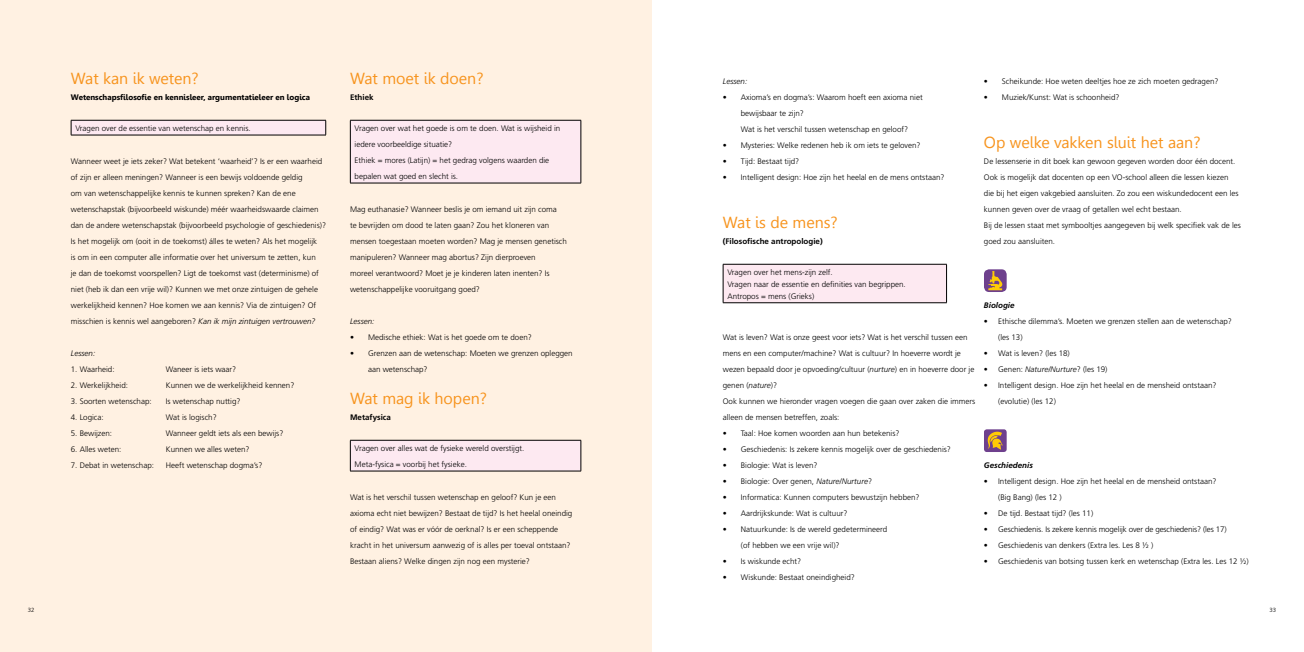
<style>
.page{position:relative;width:1304px;height:652px;background:#fff}
.page>*{position:absolute;margin:0;border:0;box-sizing:border-box;transform-origin:0 0}
.t1{font:16px "Gisha";color:#f7941e}
.t2{font:300 8px/16px "Frutiger";color:#000}
.t3{font:700 8px "Gisha";color:#000}
.t4{font:700 8px "Frutiger";color:#000}
.t5{font:italic 300 8px "Frutiger";color:#000}
.t6{font:italic 700 8px "Frutiger";color:#000}
.t7{font:300 6px "Frutiger";color:#000}
.s1{font-style:italic}
</style>
<div class="page">
<div style="left:0;top:0;width:652px;height:652px;background:#fff1e2"></div>
<div style="left:71px;top:120px;width:255px;height:15px;background:#fde9f1"></div>
<hr style="left:71px;top:120px;width:255px;height:1px;background:#000">
<svg style="left:71px;top:121px;width:1px;height:14px"></svg>
<svg style="left:325px;top:121px;width:1px;height:14px"></svg>
<hr style="left:71px;top:135px;width:255px;height:1px;background:#000">
<div style="left:350px;top:120px;width:231px;height:63px;background:#fde9f1"></div>
<hr style="left:350px;top:120px;width:231px;height:1px;background:#000">
<hr style="left:350px;top:121px;width:1px;height:62px;background:#000">
<hr style="left:581px;top:121px;width:1px;height:62px;background:#000">
<hr style="left:350px;top:183px;width:231px;height:1px;background:#000">
<div style="left:350px;top:440px;width:231px;height:31px;background:#fde9f1"></div>
<hr style="left:350px;top:440px;width:231px;height:1px;background:#000">
<hr style="left:350px;top:441px;width:1px;height:30px;background:#000">
<hr style="left:581px;top:441px;width:1px;height:30px;background:#000">
<hr style="left:350px;top:471px;width:231px;height:1px;background:#000">
<div style="left:723px;top:264px;width:224px;height:39px;background:#fde9f1"></div>
<hr style="left:723px;top:264px;width:224px;height:1px;background:#000">
<hr style="left:723px;top:265px;width:1px;height:38px;background:#000">
<hr style="left:946px;top:265px;width:1px;height:38px;background:#000">
<hr style="left:723px;top:303px;width:224px;height:1px;background:#000">
<div style="left:984px;top:269px;width:23px;height:23px;background:#6e408d;border-radius:5px"></div>
<svg style="left:988px;top:271px;width:14px;height:19px"></svg>
<div style="left:984px;top:429px;width:23px;height:23px;background:#6e408d;border-radius:3px"></div>
<svg style="left:988px;top:432px;width:15px;height:18px"></svg>
<h1 class="t1" style="left:71px;top:69px;width:129px">Wat kan ik weten?</h1>
<p class="t3" style="left:71px;top:93px;width:241px">Wetenschapsfilosofie en kennisleer, argumentatieleer en logica</p>
<p class="t2" style="left:75px;top:120px;width:177px">Vragen over de essentie van wetenschap en kennis.</p>
<p class="t2" style="left:71px;top:153px;width:257px">Wanneer weet je iets zeker? Wat betekent ‘waarheid’? Is er een waarheid of zijn er alleen meningen? Wanneer is een bewijs voldoende geldig<br>om van wetenschappelijke kennis te kunnen spreken? Kan de ene wetenschapstak (bijvoorbeeld wiskunde) méér waarheidswaarde claimen dan de andere wetenschapstak (bijvoorbeeld psychologie of geschiedenis)?<br>Is het mogelijk om (ooit in de toekomst) álles te weten? Als het mogelijk<br>is om in een computer alle informatie over het universum te zetten, kun<br>je dan de toekomst voorspellen? Ligt de toekomst vast (determinisme) of niet (heb ik dan een vrije wil)? Kunnen we met onze zintuigen de gehele werkelijkheid kennen? Hoe komen we aan kennis? Via de zintuigen? Of misschien is kennis wel aangeboren? <span class="s1">Kan ik mijn zintuigen vertrouwen?</span></p>
<p class="t5" style="left:71px;top:349px;width:26px">Lessen:</p>
<p class="t2" style="left:71px;top:361px;width:45px">1. Waarheid:</p>
<p class="t2" style="left:166px;top:361px;width:72px">Waneer is iets waar?</p>
<p class="t2" style="left:71px;top:377px;width:59px">2. Werkelijkheid:</p>
<p class="t2" style="left:166px;top:377px;width:130px">Kunnen we de werkelijkheid kennen?</p>
<p class="t2" style="left:71px;top:393px;width:82px">3. Soorten wetenschap:</p>
<p class="t2" style="left:166px;top:393px;width:76px">Is wetenschap nuttig?</p>
<p class="t2" style="left:71px;top:409px;width:34px">4. Logica:</p>
<p class="t2" style="left:166px;top:409px;width:52px">Wat is logisch?</p>
<p class="t2" style="left:71px;top:425px;width:43px">5. Bewijzen:</p>
<p class="t2" style="left:166px;top:425px;width:119px">Wanneer geldt iets als een bewijs?</p>
<p class="t2" style="left:71px;top:441px;width:52px">6. Alles weten:</p>
<p class="t2" style="left:166px;top:441px;width:85px">Kunnen we alles weten?</p>
<p class="t2" style="left:71px;top:457px;width:85px">7. Debat in wetenschap:</p>
<p class="t2" style="left:166px;top:457px;width:98px">Heeft wetenschap dogma’s?</p>
<h1 class="t1" style="left:350px;top:69px;width:135px">Wat moet ik doen?</h1>
<p class="t4" style="left:350px;top:93px;width:25px">Ethiek</p>
<p class="t2" style="left:355px;top:120px;width:207px">Vragen over wat het goede is om te doen. Wat is wijsheid in iedere voorbeeldige situatie?<br>Ethiek = mores (Latijn) = het gedrag volgens waarden die bepalen wat goed en slecht is.</p>
<p class="t2" style="left:350px;top:201px;width:218px">Mag euthanasie? Wanneer beslis je om iemand uit zijn coma<br>te bevrijden om dood te laten gaan? Zou het kloneren van mensen toegestaan moeten worden? Mag je mensen genetisch manipuleren? Wanneer mag abortus? Zijn dierproeven<br>moreel verantwoord? Moet je je kinderen laten inenten? Is wetenschappelijke vooruitgang goed?</p>
<p class="t5" style="left:350px;top:317px;width:26px">Lessen:</p>
<p class="t2" style="left:350px;top:329px;width:183px">• Medische ethiek: Wat is het goede om te doen?</p>
<p class="t2" style="left:368px;top:345px;width:206px;text-indent:-18px">• Grenzen aan de wetenschap: Moeten we grenzen opleggen aan wetenschap?</p>
<h1 class="t1" style="left:350px;top:389px;width:138px">Wat mag ik hopen?</h1>
<p class="t4" style="left:350px;top:413px;width:42px">Metafysica</p>
<p class="t2" style="left:355px;top:440px;width:171px">Vragen over alles wat de fysieke wereld overstijgt.<br>Meta-fysica = voorbij het fysieke.</p>
<p class="t2" style="left:350px;top:489px;width:224px">Wat is het verschil tussen wetenschap en geloof? Kun je een axioma echt niet bewijzen? Bestaat de tijd? Is het heelal oneindig of eindig? Wat was er vóór de oerknal? Is er een scheppende kracht in het universum aanwezig of is alles per toeval ontstaan?<br>Bestaan aliens? Welke dingen zijn nog een mysterie?</p>
<p class="t5" style="left:723px;top:77px;width:26px">Lessen:</p>
<p class="t2" style="left:741px;top:89px;width:183px;text-indent:-18px">• Axioma’s en dogma’s: Waarom hoeft een axioma niet bewijsbaar te zijn?<br>Wat is het verschil tussen wetenschap en geloof?</p>
<p class="t2" style="left:723px;top:137px;width:199px">• Mysteries: Welke redenen heb ik om iets te geloven?</p>
<p class="t2" style="left:723px;top:153px;width:78px">• Tijd: Bestaat tijd?</p>
<p class="t2" style="left:723px;top:169px;width:223px">• Intelligent design: Hoe zijn het heelal en de mens ontstaan?</p>
<h1 class="t1" style="left:723px;top:213px;width:116px">Wat is de mens?</h1>
<p class="t4" style="left:723px;top:237px;width:101px">(Filosofische antropologie)</p>
<p class="t2" style="left:727px;top:266px;width:180px;line-height:12px">Vragen over het mens-zijn zelf.<br>Vragen naar de essentie en definities van begrippen.<br>Antropos = mens (Grieks)</p>
<p class="t2" style="left:723px;top:329px;width:254px">Wat is leven? Wat is onze geest voor iets? Wat is het verschil tussen een mens en een computer/machine? Wat is cultuur? In hoeverre wordt je wezen bepaald door je opvoeding/cultuur (<span class="s1">nurture</span>) en in hoeverre door je genen (<span class="s1">nature</span>)?<br>Ook kunnen we hieronder vragen voegen die gaan over zaken die immers alleen de mensen betreffen, zoals:</p>
<p class="t2" style="left:723px;top:425px;width:178px">• Taal: Hoe komen woorden aan hun betekenis?</p>
<p class="t2" style="left:723px;top:441px;width:230px">• Geschiedenis: Is zekere kennis mogelijk over de geschiedenis?</p>
<p class="t2" style="left:723px;top:457px;width:96px">• Biologie: Wat is leven?</p>
<p class="t2" style="left:723px;top:473px;width:151px">• Biologie: Over genen, <span class="s1">Nature/Nurture</span>?</p>
<p class="t2" style="left:723px;top:489px;width:198px">• Informatica: Kunnen computers bewustzijn hebben?</p>
<p class="t2" style="left:723px;top:505px;width:126px">• Aardrijkskunde: Wat is cultuur?</p>
<p class="t2" style="left:741px;top:521px;width:148px;text-indent:-18px">• Natuurkunde: Is de wereld gedetermineerd (of hebben we een vrije wil)?</p>
<p class="t2" style="left:723px;top:553px;width:80px">• Is wiskunde echt?</p>
<p class="t2" style="left:723px;top:569px;width:133px">• Wiskunde: Bestaat oneindigheid?</p>
<p class="t2" style="left:984px;top:73px;width:236px">• Scheikunde: Hoe weten deeltjes hoe ze zich moeten gedragen?</p>
<p class="t2" style="left:984px;top:89px;width:137px">• Muziek/Kunst: Wat is schoonheid?</p>
<h1 class="t1" style="left:984px;top:133px;width:218px">Op welke vakken sluit het aan?</h1>
<p class="t2" style="left:984px;top:153px;width:258px">De lessenserie in dit boek kan gewoon gegeven worden door één docent.<br>Ook is mogelijk dat docenten op een VO-school alleen die lessen kiezen<br>die bij het eigen vakgebied aansluiten. Zo zou een wiskundedocent een les kunnen geven over de vraag of getallen wel echt bestaan.<br>Bij de lessen staat met symbooltjes aangegeven bij welk specifiek vak de les goed zou aansluiten.</p>
<p class="t6" style="left:984px;top:301px;width:32px">Biologie</p>
<p class="t2" style="left:998px;top:313px;width:235px;text-indent:-14px">• Ethische dilemma’s. Moeten we grenzen stellen aan de wetenschap? (les 13)</p>
<p class="t2" style="left:984px;top:345px;width:87px">• Wat is leven? (les 18)</p>
<p class="t2" style="left:984px;top:361px;width:125px">• Genen: <span class="s1">Nature/Nurture</span>? (les 19)</p>
<p class="t2" style="left:998px;top:377px;width:220px;text-indent:-14px">• Intelligent design. Hoe zijn het heelal en de mensheid ontstaan? (evolutie) (les 12)</p>
<p class="t6" style="left:984px;top:461px;width:50px">Geschiedenis</p>
<p class="t2" style="left:998px;top:473px;width:220px;text-indent:-14px">• Intelligent design. Hoe zijn het heelal en de mensheid ontstaan? (Big Bang) (les 12 )</p>
<p class="t2" style="left:984px;top:505px;width:111px">• De tijd. Bestaat tijd? (les 11)</p>
<p class="t2" style="left:984px;top:521px;width:244px">• Geschiedenis. Is zekere kennis mogelijk over de geschiedenis? (les 17)</p>
<p class="t2" style="left:984px;top:537px;width:171px">• Geschiedenis van denkers (Extra les. Les 8 ½ )</p>
<p class="t2" style="left:984px;top:553px;width:266px">• Geschiedenis van botsing tussen kerk en wetenschap (Extra les. Les 12 ½)</p>
<p class="t7" style="left:28px;top:607px;width:8px">32</p>
<p class="t7" style="left:1269px;top:607px;width:8px">33</p>
</div>
